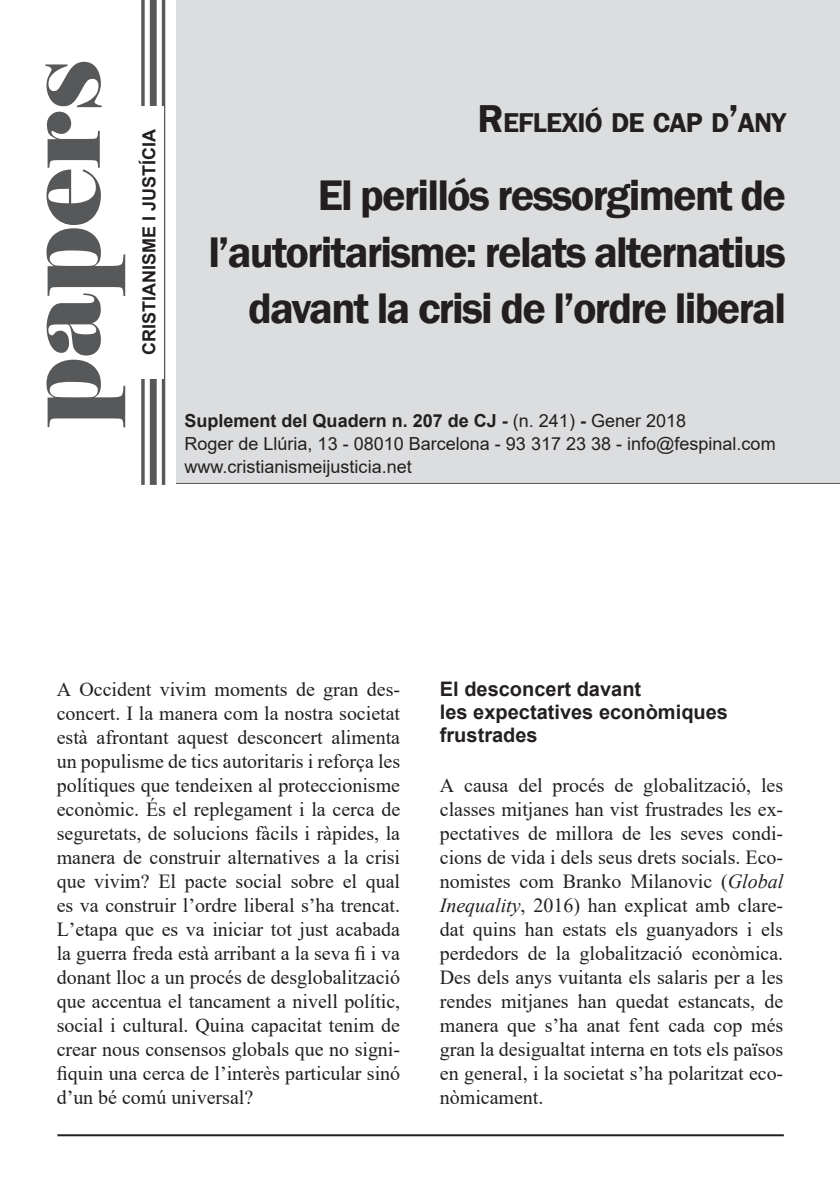
<style>
.page{position:relative;width:840px;height:1191px;background:#fff}
.page>*{position:absolute;margin:0;border:0;box-sizing:border-box;transform-origin:0 0}
.t1{font:110px "Elephant";letter-spacing:-.005em;color:#57585a}
.t2{font:600 44px/56px "Franklin Gothic";letter-spacing:-.04em;color:#231f20;text-align:right}
.t3{font:600 28px "Franklin Gothic";letter-spacing:-.03em;color:#231f20}
.Bodytext_-_1{font:20px/24px "Times New Roman";color:#231f20;text-align:justify}
.Título_3{font:700 20px/23px "Arial";color:#231f20}
.t4{font:18px/23px "Arial";color:#231f20}
.t5{font:700 18px "Arial";color:#231f20}
.s1{font-size:40px}
.s2{font-weight:400}
.s3{font-style:italic}
</style>
<div class="page">
<div style="left:176px;top:0;width:663px;height:483px;background:#dcdddf"></div>
<hr style="left:57px;top:1134px;width:726px;height:2px;background:#231f20">
<hr style="left:176px;top:483px;width:663px;height:1px;background:#57585a">
<hr style="left:162px;top:0;width:3px;height:485px;background:#57585a">
<div style="left:150px;top:0;width:7px;height:485px;background:#57585a"></div>
<svg style="left:141px;top:0;width:4px;height:485px"></svg>
<div style="left:135px;top:106px;width:28px;height:272px;background:#fff"></div>
<p class="t1" style="left:-8px;top:426px;width:369px;rotate:-90deg">papers</p>
<p class="t5" style="left:136px;top:355px;width:228px;rotate:-90deg">CRISTIANISME I JUSTÍCIA</p>
<p class="t3" style="left:477px;top:105px;width:310px"><span class="s1">R</span>EFLEXIÓ DE CAP D<span class="s1">’</span>ANY</p>
<p class="t2" style="left:208px;top:168px;width:579px">El perillós ressorgiment de l’autoritarisme: relats alternatius davant la crisi de l’ordre liberal</p>
<p class="t5" style="left:184px;top:408px;width:503px">Suplement del Quadern n. 207 de CJ - <span class="s2">(n. 241)</span> - <span class="s2">Gener 2018</span></p>
<p class="t4" style="left:184px;top:432px;width:592px">Roger de Llúria, 13 - 08010 Barcelona - 93 317 23 38 - info@fespinal.com www.cristianismeijusticia.net</p>
<p class="Bodytext_-_1" style="left:57px;top:677px;width:345px">A Occident vivim moments de gran des&shy;concert. I la manera com la nostra societat està afrontant aquest desconcert alimenta un populisme de tics autoritaris i reforça les polítiques que tendeixen al proteccionisme econòmic. És el replegament i la cerca de seguretats, de solucions fàcils i ràpides, la manera de construir alternatives a la crisi que vivim? El pacte social sobre el qual es va construir l’ordre liberal s’ha trencat.<br>L’etapa que es va iniciar tot just acabada la guerra freda està arribant a la seva fi i va donant lloc a un procés de desglobalització que accentua el tancament a nivell polític, social i cultural. Quina capacitat tenim de crear nous consensos globals que no signi&shy;fiquin una cerca de l’interès particular sinó d’un bé comú universal?</p>
<p class="Título_3" style="left:439px;top:678px;width:289px">El desconcert davant<br>les expectatives econòmiques frustrades</p>
<p class="Bodytext_-_1" style="left:439px;top:773px;width:345px">A causa del procés de globalització, les classes mitjanes han vist frustrades les ex&shy;pectatives de millora de les seves condi&shy;cions de vida i dels seus drets socials. Eco&shy;nomistes com Branko Milanovic (<span class="s3">Global Inequality</span>, 2016) han explicat amb clare&shy;dat quins han estats els guanyadors i els perdedors de la globalització econòmica.<br>Des dels anys vuitanta els salaris per a les rendes mitjanes han quedat estancats, de manera que s’ha anat fent cada cop més gran la desigualtat interna en tots els països en general, i la societat s’ha polaritzat eco&shy;nòmicament.</p>
</div>
